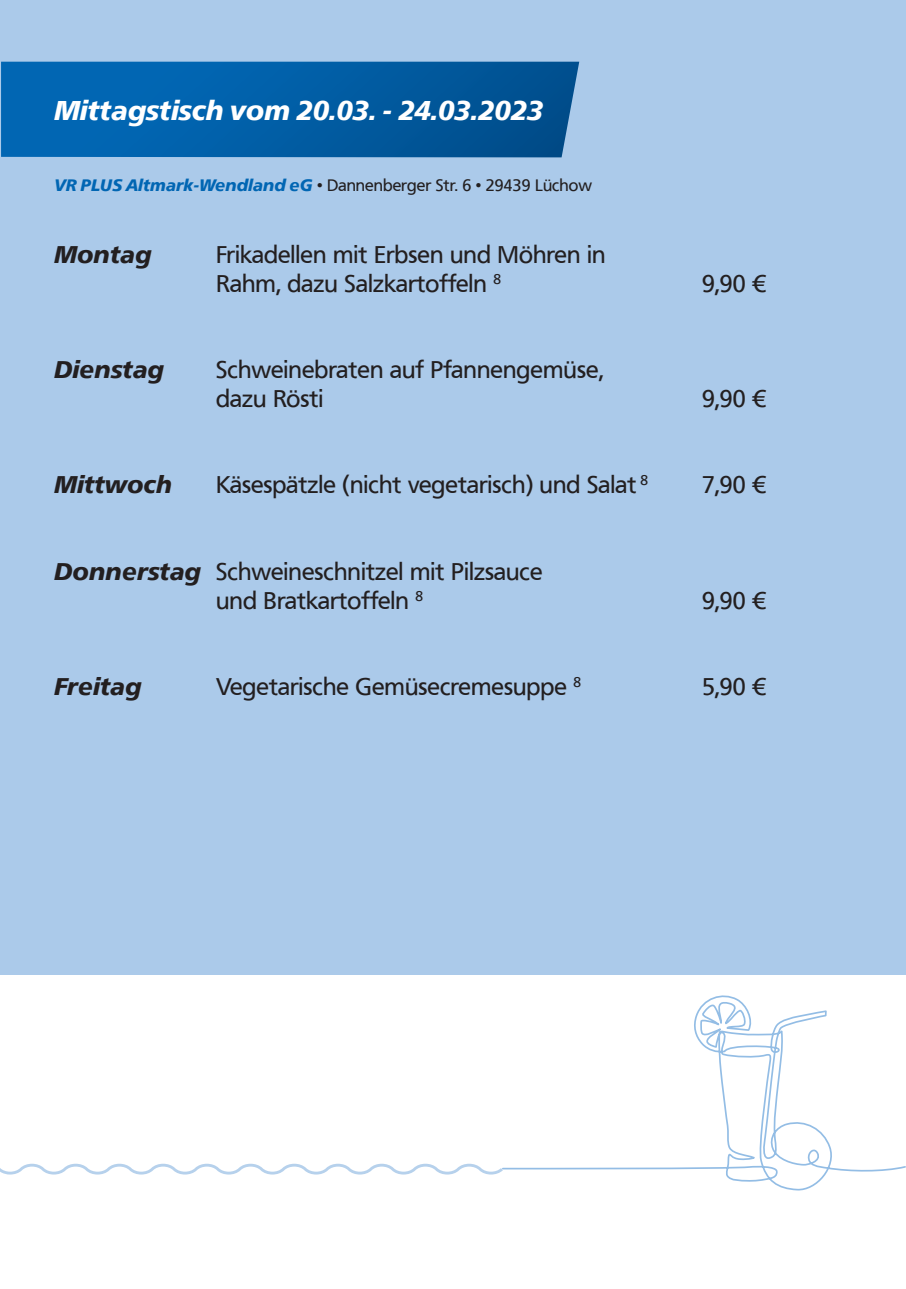
<style>
.page{position:relative;width:906px;height:1289px;background:#fff}
.page>*{position:absolute;margin:0;border:0;box-sizing:border-box;transform-origin:0 0}
.t1{font:italic 700 27px "Frutiger VR";color:#fff}
.t2{font:24px/28.8px "Frutiger VR";color:#231f20}
.t3{font:italic 700 24px "Frutiger VR";color:#231f20}
.t4{font:16.5px "Frutiger VR";color:#231f20}
.s1{font-weight:700;font-style:italic;color:#0166b3}
.s2{font-weight:700;font-style:italic}
</style>
<div class="page">
<div style="left:0;top:0;width:906px;height:974px;background:#abcaea"></div>
<svg style="left:0;top:1163px;width:501px;height:11px"></svg>
<svg style="left:1px;top:62px;width:578px;height:95px;background:#035ea5"></svg>
<svg style="left:501px;top:995px;width:405px;height:196px"></svg>
<p class="t1" style="left:54px;top:94px;width:491px">Mittagstisch vom 20.03. - 24.03.2023</p>
<p class="t4" style="left:54px;top:176px;width:539px"><span class="s1">VR PLUS Altmark-Wendland eG</span> • Dannenberger Str. 6 • 29439 Lüchow</p>
<p class="t3" style="left:54px;top:240px;width:99px">Montag</p>
<p class="t2" style="left:216px;top:240px;width:391px">Frikadellen mit Erbsen und Möhren in<br>Rahm, dazu Salzkartoffeln <sup>8</sup></p>
<p class="t3" style="left:54px;top:355px;width:112px">Dienstag</p>
<p class="t2" style="left:216px;top:355px;width:389px">Schweinebraten auf Pfannengemüse, dazu Rösti</p>
<p class="t2" style="left:702px;top:269px;width:66px">9,90 €</p>
<p class="t2" style="left:702px;top:384px;width:66px">9,90 €</p>
<p class="t3" style="left:54px;top:470px;width:120px">Mittwoch</p>
<p class="t2" style="left:216px;top:471px;width:433px">Käsespätzle (nicht vegetarisch) und Salat <sup>8</sup></p>
<p class="t2" style="left:702px;top:471px;width:66px">7,90 €</p>
<p class="t2" style="left:216px;top:557px;width:328px;text-indent:-162px"><span class="s2">Donnerstag</span> Schweineschnitzel mit Pilzsauce und Bratkartoffeln <sup>8</sup></p>
<p class="t2" style="left:702px;top:586px;width:66px">9,90 €</p>
<p class="t3" style="left:54px;top:672px;width:89px">Freitag</p>
<p class="t2" style="left:216px;top:672px;width:367px">Vegetarische Gemüsecremesuppe <sup>8</sup></p>
<p class="t2" style="left:702px;top:672px;width:66px">5,90 €</p>
</div>
